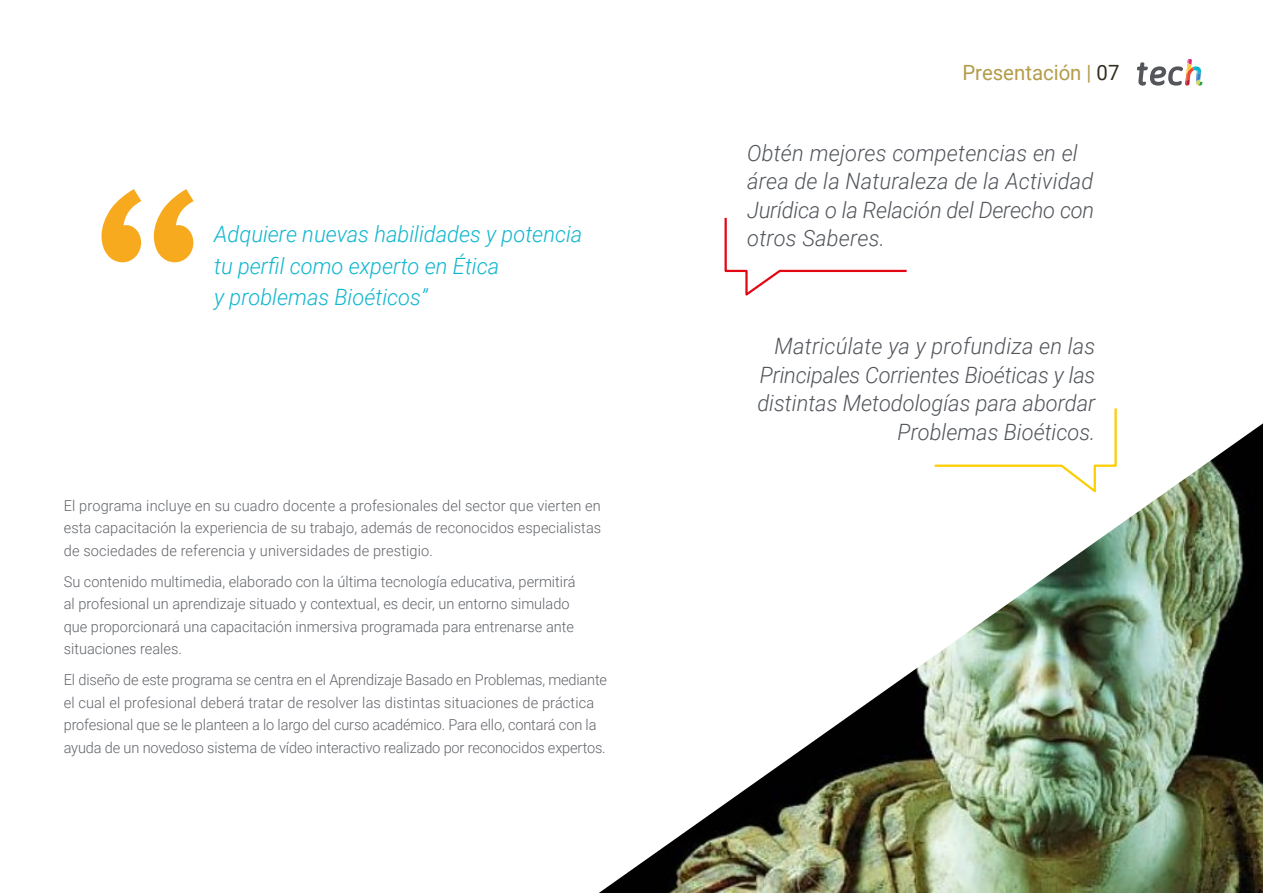
<style>
.page{position:relative;width:1263px;height:893px;background:#fff}
.page>*{position:absolute;margin:0;border:0;box-sizing:border-box;transform-origin:0 0}
.t1{font:italic 300 22.5px/28.5px "Roboto";color:#52555b;text-align:right}
.t2{font:italic 300 22.5px/31.5px "Roboto";color:#0fb6cf}
.t3{font:21px "Roboto";color:#b49c4b}
.t4{font:300 15px/22.5px "Roboto";color:#61646a}
.s1{color:#312e20}
</style>
<div class="page">
<svg style="left:102px;top:189px;width:92px;height:73px"></svg>
<img style="left:599px;top:423px;width:664px;height:470px">
<svg style="left:932px;top:408px;width:186px;height:88px"></svg>
<svg style="left:724px;top:217px;width:183px;height:79px"></svg>
<svg style="left:1137px;top:59px;width:65px;height:27px"></svg>
<h1 class="t2" style="left:214px;top:218px;width:370px">Adquiere nuevas habilidades y potencia tu perfil como experto en Ética<br>y problemas Bioéticos”</h1>
<p class="t4" style="left:64px;top:494px;width:539px;text-align:justify">El programa incluye en su cuadro docente a profesionales del sector que vierten en esta capacitación la experiencia de su trabajo, además de reconocidos especialistas de sociedades de referencia y universidades de prestigio.</p>
<p class="t4" style="left:64px;top:570px;width:513px">Su contenido multimedia, elaborado con la última tecnología educativa, permitirá al profesional un aprendizaje situado y contextual, es decir, un entorno simulado que proporcionará una capacitación inmersiva programada para entrenarse ante situaciones reales.</p>
<p class="t4" style="left:64px;top:668px;width:545px">El diseño de este programa se centra en el Aprendizaje Basado en Problemas, mediante el cual el profesional deberá tratar de resolver las distintas situaciones de práctica profesional que se le planteen a lo largo del curso académico. Para ello, contará con la ayuda de un novedoso sistema de vídeo interactivo realizado por reconocidos expertos.</p>
<h2 class="t3" style="left:962px;top:57px;width:159px">Presentación | <span class="s1">07</span></h2>
<h1 class="t1" style="left:747px;top:138px;width:349px;text-align:left">Obtén mejores competencias en el área de la Naturaleza de la Actividad<br>Jurídica o la Relación del Derecho con otros Saberes.</h1>
<h1 class="t1" style="left:757px;top:331px;width:340px">Matricúlate ya y profundiza en las Principales Corrientes Bioéticas y las distintas Metodologías para abordar Problemas Bioéticos.</h1>
</div>
